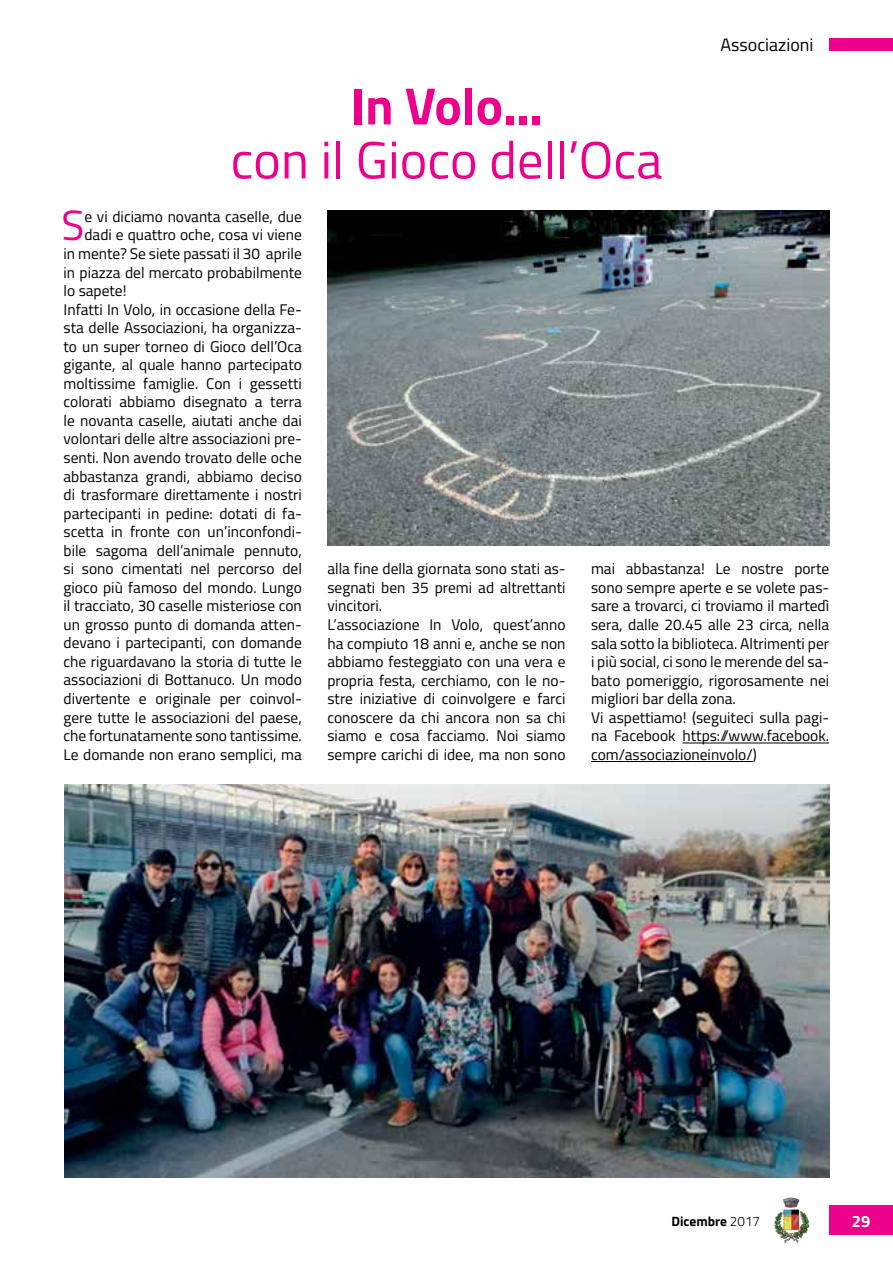
<style>
.page{position:relative;width:893px;height:1263px;background:#fff}
.page>*{position:absolute;margin:0;border:0;box-sizing:border-box;transform-origin:0 0}
.t1{font:52.5px "Titillium";color:#ec008c}
.t2{font:700 52.5px "Titillium";color:#ec008c}
.t3{font:42.3px "Titillium";color:#ec008c}
.t4{font:18px "Titillium";color:#000}
.t5{font:700 16.5px "Titillium";color:#fff}
.t6{font:15.45px/18.6px "Titillium";color:#000}
.t7{font:700 13.5px "Titillium";color:#000}
.s1{font-weight:300}
</style>
<div class="page">
<img style="left:782px;top:1197px;width:14px;height:11px">
<div style="left:829px;top:1205px;width:64px;height:30px;background:#ec008c"></div>
<div style="left:829px;top:38px;width:64px;height:13px;background:#ec008c"></div>
<img style="left:64px;top:785px;width:765px;height:393px">
<hr style="left:683px;top:743px;width:146px;height:1px;background:#000">
<hr style="left:591px;top:761px;width:162px;height:1px;background:#000">
<img style="left:327px;top:210px;width:502px;height:335px">
<h1 class="t2" style="left:350px;top:66px;width:194px">In Volo...</h1>
<h1 class="t1" style="left:231px;top:122px;width:433px">con il Gioco dell’Oca</h1>
<p class="t4" style="left:720px;top:31px;width:95px">Associazioni</p>
<h2 class="t3" style="left:62px;top:195px;width:24px">S</h2>
<p class="t6" style="left:84px;top:206px;width:219px">e vi diciamo novanta caselle, due</p>
<p class="t6" style="left:84px;top:225px;width:219px">dadi e quattro oche, cosa vi viene</p>
<p class="t6" style="left:64px;top:244px;width:240px">in mente? Se siete passati il 30 aprile</p>
<p class="t6" style="left:64px;top:262px;width:240px">in piazza del mercato probabilmente</p>
<p class="t6" style="left:64px;top:281px;width:64px">lo sapete!</p>
<p class="t6" style="left:64px;top:299px;width:240px">Infatti In Volo, in occasione della Fe-</p>
<p class="t6" style="left:64px;top:318px;width:240px">sta delle Associazioni, ha organizza-</p>
<p class="t6" style="left:64px;top:336px;width:240px">to un super torneo di Gioco dell’Oca</p>
<p class="t6" style="left:64px;top:355px;width:240px">gigante, al quale hanno partecipato</p>
<p class="t6" style="left:64px;top:373px;width:240px">moltissime famiglie. Con i gessetti</p>
<p class="t6" style="left:64px;top:392px;width:240px">colorati abbiamo disegnato a terra</p>
<p class="t6" style="left:64px;top:410px;width:240px">le novanta caselle, aiutati anche dai</p>
<p class="t6" style="left:64px;top:429px;width:240px">volontari delle altre associazioni pre-</p>
<p class="t6" style="left:64px;top:447px;width:240px">senti. Non avendo trovato delle oche</p>
<p class="t6" style="left:64px;top:466px;width:240px">abbastanza grandi, abbiamo deciso</p>
<p class="t6" style="left:64px;top:485px;width:240px">di trasformare direttamente i nostri</p>
<p class="t6" style="left:64px;top:503px;width:240px">partecipanti in pedine: dotati di fa-</p>
<p class="t6" style="left:64px;top:522px;width:240px">scetta in fronte con un’inconfondi-</p>
<p class="t6" style="left:64px;top:540px;width:240px">bile sagoma dell’animale pennuto,</p>
<p class="t6" style="left:64px;top:559px;width:240px">si sono cimentati nel percorso del</p>
<p class="t6" style="left:64px;top:577px;width:240px">gioco più famoso del mondo. Lungo</p>
<p class="t6" style="left:64px;top:596px;width:240px">il tracciato, 30 caselle misteriose con</p>
<p class="t6" style="left:64px;top:614px;width:240px">un grosso punto di domanda atten-</p>
<p class="t6" style="left:64px;top:633px;width:240px">devano i partecipanti, con domande</p>
<p class="t6" style="left:64px;top:651px;width:240px">che riguardavano la storia di tutte le</p>
<p class="t6" style="left:64px;top:670px;width:240px">associazioni di Bottanuco. Un modo</p>
<p class="t6" style="left:64px;top:688px;width:240px">divertente e originale per coinvol-</p>
<p class="t6" style="left:64px;top:707px;width:240px">gere tutte le associazioni del paese,</p>
<p class="t6" style="left:64px;top:726px;width:240px">che fortunatamente sono tantissime.</p>
<p class="t6" style="left:64px;top:744px;width:240px">Le domande non erano semplici, ma</p>
<p class="t6" style="left:327px;top:559px;width:240px">alla fine della giornata sono stati as&shy;segnati ben 35 premi ad altrettanti vincitori.<br>L’associazione In Volo, quest’anno ha compiuto 18 anni e, anche se non abbiamo festeggiato con una vera e propria festa, cerchiamo, con le no&shy;stre iniziative di coinvolgere e farci conoscere da chi ancora non sa chi siamo e cosa facciamo. Noi siamo sempre carichi di idee, ma non sono</p>
<p class="t6" style="left:591px;top:559px;width:240px">mai abbastanza! Le nostre porte sono sempre aperte e se volete pas&shy;sare a trovarci, ci troviamo il martedì sera, dalle 20.45 alle 23 circa, nella sala sotto la biblioteca. Altrimenti per i più social, ci sono le merende del sa&shy;bato pomeriggio, rigorosamente nei migliori bar della zona.<br>Vi aspettiamo! (seguiteci sulla pagi&shy;na Facebook https://www.facebook. com/associazioneinvolo/)</p>
<p class="t7" style="left:671px;top:1210px;width:90px">Dicembre <span class="s1">2017</span></p>
<p class="t5" style="left:852px;top:1208px;width:20px">29</p>
</div>
